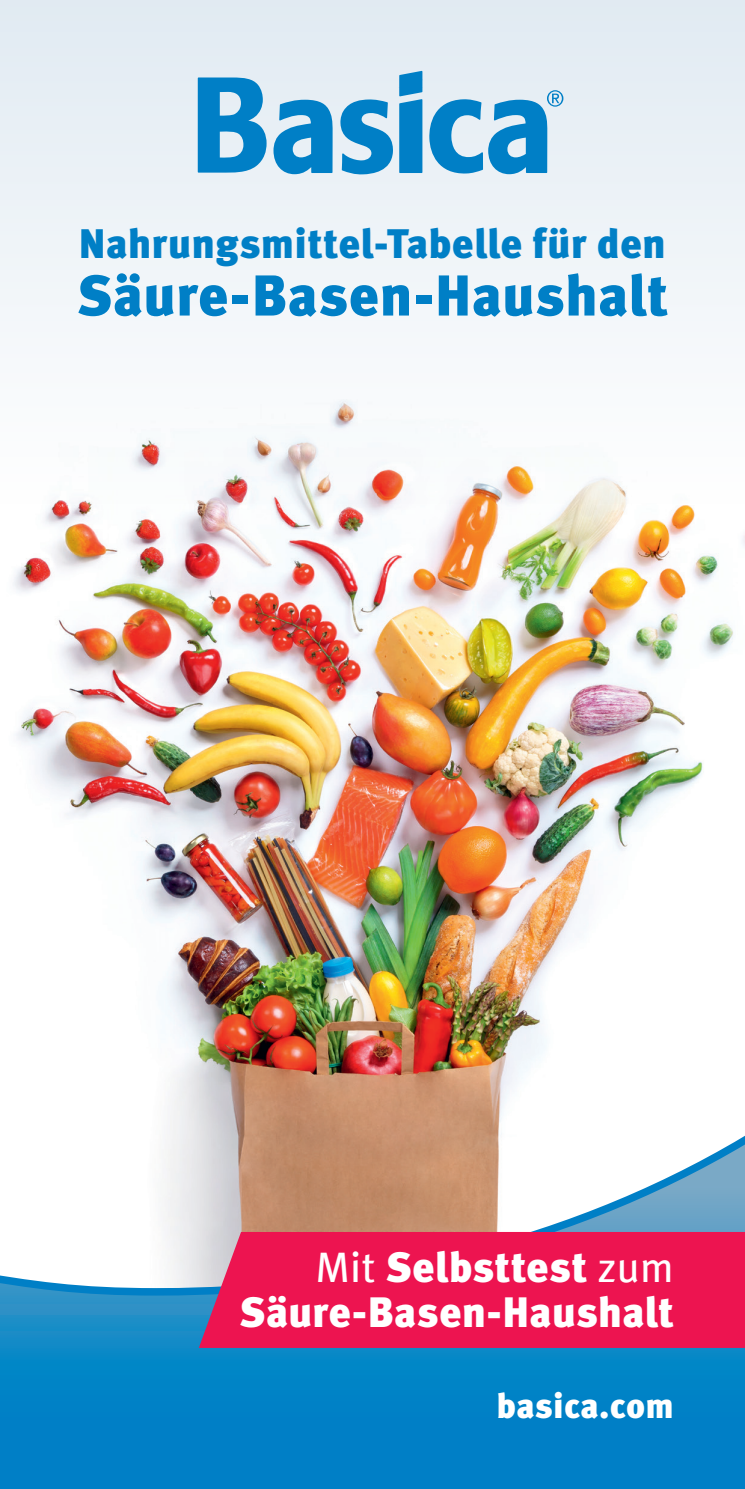
<style>
.page{position:relative;width:745px;height:1489px;background:#fff}
.page>*{position:absolute;margin:0;border:0;box-sizing:border-box;transform-origin:0 0}
.t1{font:900 57.5px "Meta Pro";color:#007fc6}
.t2{font:900 42.5px/45px "Meta Pro";color:#fff;text-align:right}
.t3{font:900 41.25px "Meta Pro";color:#007fc6}
.t4{font:900 35px "Meta Pro";color:#fff}
.s1{font-weight:400}
</style>
<div class="page">
<img style="left:13px;top:504px;width:731px;height:585px">
<div style="left:0;top:0;width:744px;height:504px;background:linear-gradient(to bottom,#e2edf5,#fbf8f7)"></div>
<svg style="left:0;top:1089px;width:744px;height:399px"></svg>
<svg style="left:198px;top:71px;width:365px;height:103px;background:#75b7dd"></svg>
<div style="left:199px;top:1231px;width:545px;height:116px;background:#ed1450"></div>
<p class="t3" style="left:79px;top:211px;width:588px">Nahrungsmittel-Tabelle für den</p>
<h1 class="t1" style="left:76px;top:250px;width:593px">Säure-Basen-Haushalt</h1>
<p class="t2" style="left:239px;top:1242px;width:436px"><span class="s1">Mit</span> Selbsttest <span class="s1">zum<br></span>Säure-Basen-Haushalt</p>
<p class="t4" style="left:496px;top:1377px;width:179px">basica.com</p>
</div>
